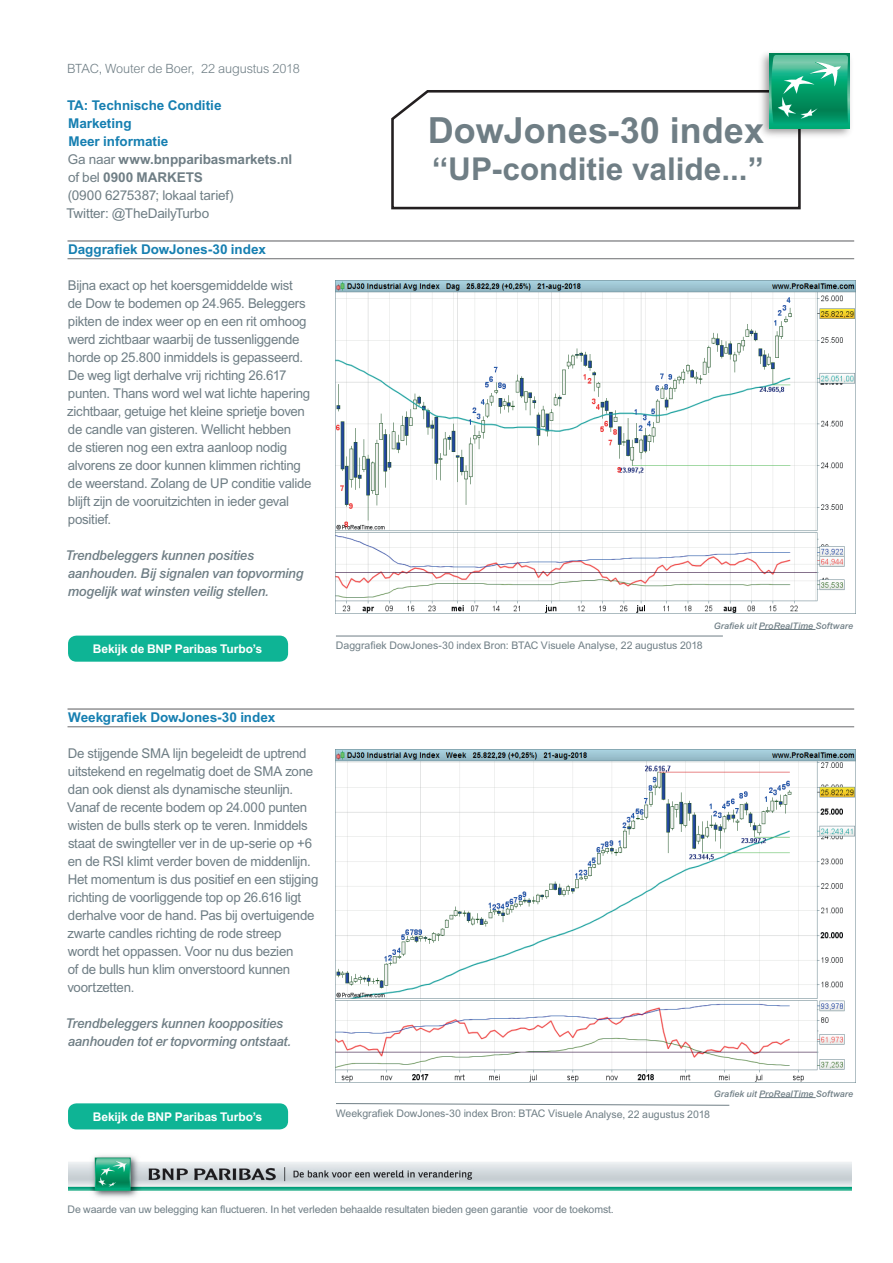
<style>
.page{position:relative;width:893px;height:1263px;background:#fff}
.page>*{position:absolute;margin:0;border:0;box-sizing:border-box;transform-origin:0 0}
.t1{font:700 36px "Arial MT Std";color:#6f7e85}
.t2{font:700 31.5px "Arial MT Std";color:#6f7e85}
.t3{font:13.5px/18px "Arial MT Std";letter-spacing:-.02em;color:#6f7e85}
.t4{font:italic 500 13.5px/18px "Arial MT Std";letter-spacing:-.015em;color:#6f7e85}
.t5{font:700 13.5px/18px "Arial MT Std";letter-spacing:-.005em;color:#167fb1}
.t6{font:300 12.75px "Arial MT Std";letter-spacing:-.01em;color:#6f7e85}
.t7{font:700 12px "Arial MT Std";letter-spacing:-.01em;color:#fff}
.t8{font:10.5px "Arial MT Std";letter-spacing:-.01em;color:#6f7e85}
.t9{font:italic 500 9px "Arial MT Std";letter-spacing:.01em;color:#6f7e85}
.s1{font-weight:700;color:#167fb1}
.s2{font-weight:700}
</style>
<div class="page">
<hr style="left:68px;top:240px;width:786px;height:2px;background:#6c6d70">
<hr style="left:68px;top:258px;width:786px;height:1px;background:#6c6d70">
<hr style="left:68px;top:708px;width:786px;height:2px;background:#6c6d70">
<hr style="left:68px;top:726px;width:786px;height:1px;background:#6c6d70">
<img style="left:336px;top:280px;width:519px;height:334px">
<img style="left:336px;top:749px;width:519px;height:333px">
<hr style="left:336px;top:636px;width:387px;height:1px;background:#6f7e85">
<svg style="left:336px;top:1103px;width:394px;height:3px"></svg>
<div style="left:68px;top:636px;width:220px;height:26px;background:#0eb495;border-radius:9px"></div>
<div style="left:68px;top:1103px;width:220px;height:26px;background:#0eb495;border-radius:9px"></div>
<img style="left:68px;top:1155px;width:783px;height:43px">
<svg style="left:391px;top:90px;width:410px;height:120px"></svg>
<img style="left:755px;top:53px;width:96px;height:89px">
<svg style="left:770px;top:54px;width:80px;height:74px"></svg>
<svg style="left:771px;top:55px;width:77px;height:71px;background:#2cab82"></svg>
<hr style="left:759px;top:1097px;width:57px;height:1px;background:#6f7e85">
<hr style="left:759px;top:629px;width:56px;height:1px;background:#6f7e85">
<p class="t6" style="left:67px;top:61px;width:234px">BTAC, Wouter de Boer, 22 augustus 2018</p>
<p class="t5" style="left:67px;top:96px;width:156px">TA: Technische Conditie<br>Marketing</p>
<p class="t3" style="left:67px;top:132px;width:227px"><span class="s1">Meer informatie<br></span>Ga naar <span class="s2">www.bnpparibasmarkets.nl </span>of bel <span class="s2">0900 MARKETS<br></span>(0900 6275387; lokaal tarief)<br>Twitter: @TheDailyTurbo</p>
<p class="t5" style="left:68px;top:240px;width:199px">Daggrafiek DowJones-30 index</p>
<p class="t3" style="left:67px;top:276px;width:246px">Bijna exact op het koersgemiddelde wist<br>de Dow te bodemen op 24.965. Beleggers pikten de index weer op en een rit omhoog werd zichtbaar waarbij de tussenliggende horde op 25.800 inmiddels is gepasseerd.<br>De weg ligt derhalve vrij richting 26.617 punten. Thans word wel wat lichte hapering zichtbaar, getuige het kleine sprietje boven de candle van gisteren. Wellicht hebben<br>de stieren nog een extra aanloop nodig alvorens ze door kunnen klimmen richting de weerstand. Zolang de UP conditie valide blijft zijn de vooruitzichten in ieder geval positief.</p>
<p class="t4" style="left:65px;top:546px;width:239px">Trendbeleggers kunnen posities aanhouden. Bij signalen van topvorming mogelijk wat winsten veilig stellen.</p>
<p class="t7" style="left:93px;top:642px;width:171px">Bekijk de BNP Paribas Turbo’s</p>
<h1 class="t1" style="left:428px;top:109px;width:338px">DowJones-30 index</h1>
<h2 class="t2" style="left:432px;top:151px;width:334px">‘‘UP-conditie valide...’’</h2>
<p class="t8" style="left:336px;top:639px;width:368px">Daggrafiek DowJones-30 index Bron: BTAC Visuele Analyse, 22 augustus 2018</p>
<p class="t9" style="left:714px;top:620px;width:141px">Grafiek uit ProRealTime Software</p>
<p class="t5" style="left:68px;top:708px;width:209px">Weekgrafiek DowJones-30 index</p>
<p class="t3" style="left:67px;top:744px;width:253px">De stijgende SMA lijn begeleidt de uptrend uitstekend en regelmatig doet de SMA zone dan ook dienst als dynamische steunlijn.<br>Vanaf de recente bodem op 24.000 punten wisten de bulls sterk op te veren. Inmiddels staat de swingteller ver in de up-serie op +6 en de RSI klimt verder boven de middenlijn.<br>Het momentum is dus positief en een stijging richting de voorliggende top op 26.616 ligt derhalve voor de hand. Pas bij overtuigende zwarte candles richting de rode streep<br>wordt het oppassen. Voor nu dus bezien<br>of de bulls hun klim onverstoord kunnen voortzetten.</p>
<p class="t4" style="left:65px;top:1014px;width:227px">Trendbeleggers kunnen koopposities aanhouden tot er topvorming ontstaat.</p>
<p class="t7" style="left:93px;top:1110px;width:171px">Bekijk de BNP Paribas Turbo’s</p>
<p class="t9" style="left:714px;top:1088px;width:141px">Grafiek uit ProRealTime Software</p>
<p class="t8" style="left:336px;top:1107px;width:376px">Weekgrafiek DowJones-30 index Bron: BTAC Visuele Analyse, 22 augustus 2018</p>
<p class="t8" style="left:68px;top:1203px;width:548px">De waarde van uw belegging kan fluctueren. In het verleden behaalde resultaten bieden geen garantie voor de toekomst.</p>
</div>
